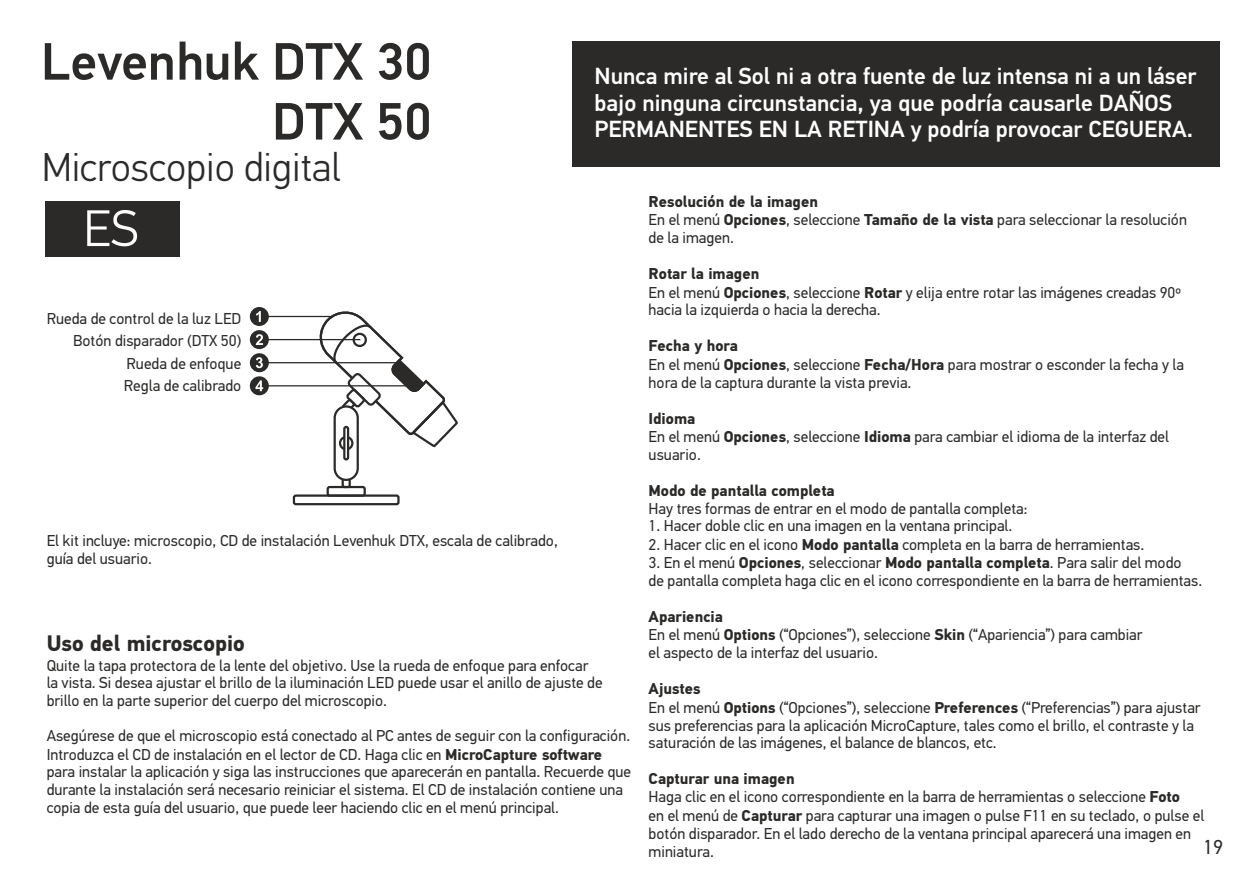
<style>
.page{position:relative;width:1251px;height:893px;background:#fff}
.page>*{position:absolute;margin:0;border:0;box-sizing:border-box;transform-origin:0 0}
.t1{font:500 52.43px/59.9px "PF Din Text Pro";color:#2b2a29;text-align:right}
.t2{font:300 51.3px "PF Din Text Pro";color:#fefefe}
.t3{font:300 40.27px "PF Din Text Pro";color:#2b2a29}
.t4{font:500 23.4px/26.8px "PF Din Text Pro";color:#fefefe}
.t5{font:700 22.5px "PF Din Text Pro";color:#2b2a29}
.t6{font:20.25px "PF Din Text Pro";color:#2b2a29}
.t7{font:15.75px/18.2px "PF Din Text Pro";color:#2b2a29}
.t8{font:700 15.75px "PF Din Text Pro";color:#2b2a29}
.s1{font-weight:700}
</style>
<div class="page">
<div style="left:45px;top:201px;width:134px;height:56px;background:#2b2a29"></div>
<div style="left:572px;top:42px;width:647px;height:125px;background:#2b2a29"></div>
<svg style="left:318px;top:311px;width:140px;height:137px"></svg>
<div style="left:341px;top:476px;width:10px;height:12px;border:2px solid #2b2a29;border-radius:2px"></div>
<div style="left:333px;top:405px;width:26px;height:76px;background:#fefefe;border:2px solid #2b2a29;border-radius:12px"></div>
<svg style="left:339px;top:436px;width:14px;height:14px"></svg>
<svg style="left:343px;top:426px;width:6px;height:34px"></svg>
<div style="left:326px;top:486px;width:40px;height:11px;border:2px solid #2b2a29;border-radius:2px"></div>
<div style="left:293px;top:494px;width:106px;height:11px;border:2px solid #2b2a29;border-radius:2px"></div>
<svg style="left:250px;top:307px;width:19px;height:88px"></svg>
<hr style="left:267px;top:385px;width:151px;height:1px;background:#2a2a2a">
<hr style="left:267px;top:362px;width:132px;height:1px;background:#2a2a2a">
<hr style="left:267px;top:339px;width:93px;height:1px;background:#2a2a2a">
<hr style="left:267px;top:316px;width:65px;height:1px;background:#2a2a2a">
<h1 class="t1" style="left:41px;top:37px;width:392px">Levenhuk DTX 30<br>DTX 50</h1>
<h3 class="t4" style="left:594px;top:65px;width:603px">Nunca mire al Sol ni a otra fuente de luz intensa ni a un láser bajo ninguna circunstancia, ya que podría causarle DAÑOS<br>PERMANENTES EN LA RETINA y podría provocar CEGUERA.</h3>
<h3 class="t3" style="left:42px;top:151px;width:300px">Microscopio digital</h3>
<h2 class="t2" style="left:83px;top:208px;width:57px">ES</h2>
<p class="t7" style="left:47px;top:308px;width:196px;line-height:22.5px;text-align:right">Rueda de control de la luz LED<br>Botón disparador (DTX 50)<br>Rueda de enfoque<br>Regla de calibrado</p>
<p class="t7" style="left:47px;top:534px;width:513px;line-height:17.6px">El kit incluye: microscopio, CD de instalación Levenhuk DTX, escala de calibrado, guía del usuario.</p>
<h3 class="t5" style="left:47px;top:634px;width:199px">Uso del microscopio</h3>
<p class="t7" style="left:47px;top:658px;width:557px;line-height:17.6px">Quite la tapa protectora de la lente del objetivo. Use la rueda de enfoque para enfocar la vista. Si desea ajustar el brillo de la iluminación LED puede usar el anillo de ajuste de brillo en la parte superior del cuerpo del microscopio.</p>
<p class="t7" style="left:47px;top:728px;width:586px">Asegúrese de que el microscopio está conectado al PC antes de seguir con la configuración.<br>Introduzca el CD de instalación en el lector de CD. Haga clic en <span class="s1">MicroCapture software </span>para instalar la aplicación y siga las instrucciones que aparecerán en pantalla. Recuerde que durante la instalación será necesario reiniciar el sistema. El CD de instalación contiene una copia de esta guía del usuario, que puede leer haciendo clic en el menú principal.</p>
<p class="t7" style="left:648px;top:194px;width:539px"><span class="s1">Resolución de la imagen<br></span>En el menú <span class="s1">Opciones</span>, seleccione <span class="s1">Tamaño de la vista</span> para seleccionar la resolución de la imagen.</p>
<p class="t7" style="left:648px;top:266px;width:534px"><span class="s1">Rotar la imagen<br></span>En el menú <span class="s1">Opciones</span>, seleccione <span class="s1">Rotar</span> y elija entre rotar las imágenes creadas 90º hacia la izquierda o hacia la derecha.</p>
<p class="t7" style="left:648px;top:338px;width:536px"><span class="s1">Fecha y hora<br></span>En el menú <span class="s1">Opciones</span>, seleccione <span class="s1">Fecha/Hora</span> para mostrar o esconder la fecha y la hora de la captura durante la vista previa.</p>
<p class="t7" style="left:648px;top:410px;width:521px"><span class="s1">Idioma<br></span>En el menú <span class="s1">Opciones</span>, seleccione <span class="s1">Idioma</span> para cambiar el idioma de la interfaz del usuario.</p>
<p class="t8" style="left:648px;top:484px;width:187px">Modo de pantalla completa</p>
<p class="t7" style="left:648px;top:501px;width:380px">Hay tres formas de entrar en el modo de pantalla completa:</p>
<p class="t7" style="left:648px;top:518px;width:365px">1. Hacer doble clic en una imagen en la ventana principal.</p>
<p class="t7" style="left:648px;top:536px;width:497px">2. Hacer clic en el icono <span class="s1">Modo pantalla</span> completa en la barra de herramientas.</p>
<p class="t7" style="left:648px;top:555px;width:555px">3. En el menú <span class="s1">Opciones</span>, seleccionar <span class="s1">Modo pantalla completa</span>. Para salir del modo<br>de pantalla completa haga clic en el icono correspondiente en la barra de herramientas.</p>
<p class="t7" style="left:648px;top:609px;width:495px"><span class="s1">Apariencia<br></span>En el menú <span class="s1">Options</span> (“Opciones”), seleccione <span class="s1">Skin</span> (“Apariencia”) para cambiar el aspecto de la interfaz del usuario.</p>
<p class="t7" style="left:648px;top:681px;width:553px"><span class="s1">Ajustes<br></span>En el menú <span class="s1">Options</span> (“Opciones”), seleccione <span class="s1">Preferences</span> (“Preferencias”) para ajustar sus preferencias para la aplicación MicroCapture, tales como el brillo, el contraste y la saturación de las imágenes, el balance de blancos, etc.</p>
<p class="t7" style="left:648px;top:771px;width:557px"><span class="s1">Capturar una imagen<br></span>Haga clic en el icono correspondiente en la barra de herramientas o seleccione <span class="s1">Foto<br></span>en el menú de <span class="s1">Capturar</span> para capturar una imagen o pulse F11 en su teclado, o pulse el botón disparador. En el lado derecho de la ventana principal aparecerá una imagen en miniatura.</p>
<p class="t6" style="left:1202px;top:838px;width:22px">19</p>
</div>
